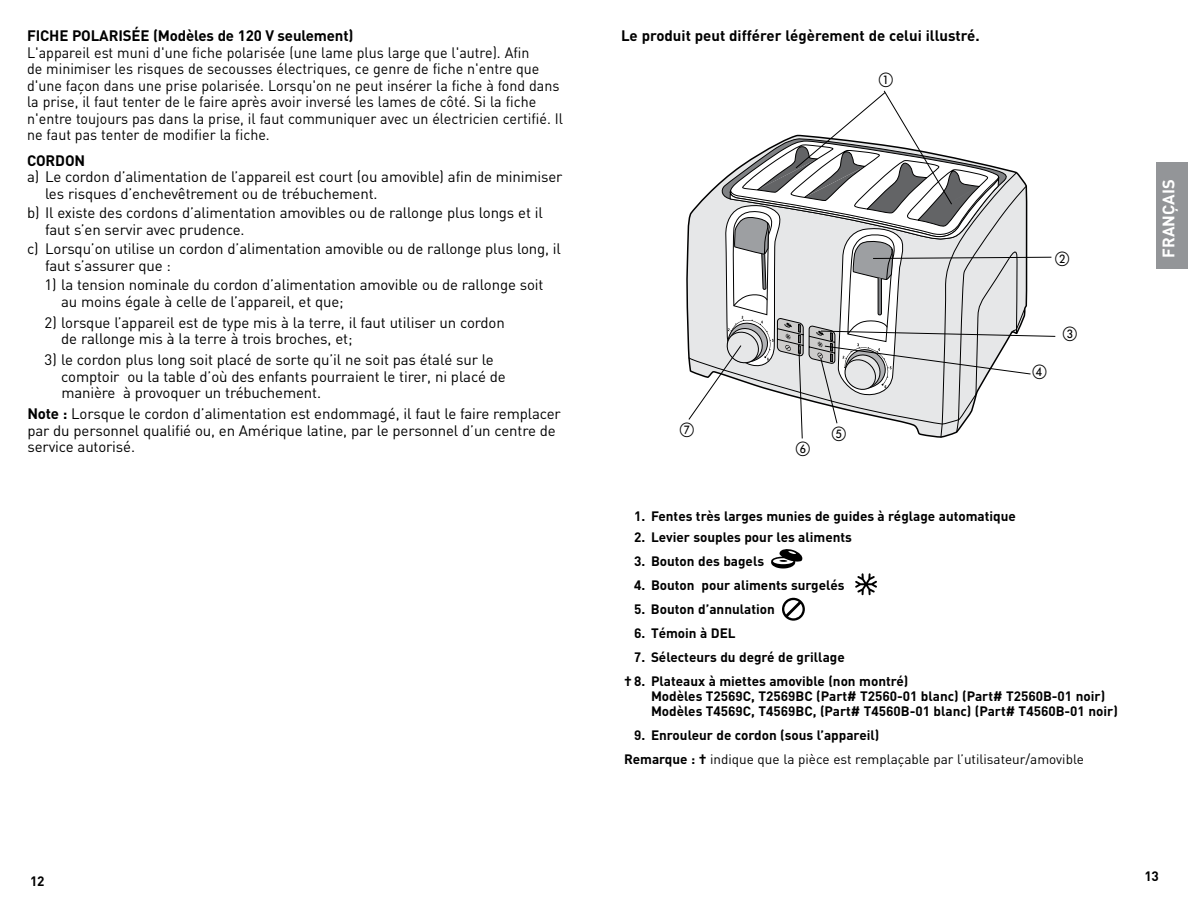
<style>
.page{position:relative;width:1188px;height:918px;background:#fff}
.page>*{position:absolute;margin:0;border:0;box-sizing:border-box;transform-origin:0 0}
.t1{font:700 16.5px "Black&Decker DIN";color:#fff}
.t2{font:15px/16.5px "Black&Decker DIN";letter-spacing:-.01em;color:#000}
.t3{font:15px/16.5px "Black&Decker DIN";letter-spacing:-.01em;color:#000;scale:.95 1}
.t4{font:700 15px "Black&Decker DIN";letter-spacing:-.01em;color:#000}
.t5{font:700 13.5px/24px "Black&Decker DIN";color:#000}
.t6{font:13.5px/24px "Black&Decker DIN";color:#000}
.s1{font-weight:700}
</style>
<div class="page">
<div style="left:1156px;top:162px;width:32px;height:107px;background:#939598"></div>
<svg style="left:771px;top:549px;width:32px;height:20px"></svg>
<svg style="left:855px;top:573px;width:22px;height:22px"></svg>
<svg style="left:782px;top:598px;width:23px;height:23px"></svg>
<svg style="left:686px;top:90px;width:370px;height:349px"></svg>
<p class="t4" style="left:27px;top:26px;width:328px">FICHE POLARISÉE (Modèles de 120 V seulement)</p>
<p class="t4" style="left:621px;top:26px;width:360px">Le produit peut différer légèrement de celui illustré.</p>
<p class="t3" style="left:27px;top:44px;width:566px">L'appareil est muni d'une fiche polarisée (une lame plus large que l'autre). Afin<br>de minimiser les risques de secousses électriques, ce genre de fiche n'entre que d'une façon dans une prise polarisée. Lorsqu'on ne peut insérer la fiche à fond dans la prise, il faut tenter de le faire après avoir inversé les lames de côté. Si la fiche n'entre toujours pas dans la prise, il faut communiquer avec un électricien certifié. Il ne faut pas tenter de modifier la fiche.</p>
<p class="t4" style="left:27px;top:150px;width:60px">CORDON</p>
<p class="t2" style="left:45px;top:168px;width:519px;text-indent:-18px">a) Le cordon d’alimentation de l’appareil est court (ou amovible) afin de minimiser les risques d’enchevêtrement ou de trébuchement.</p>
<p class="t2" style="left:45px;top:204px;width:499px;text-indent:-18px">b) Il existe des cordons d’alimentation amovibles ou de rallonge plus longs et il faut s’en servir avec prudence.</p>
<p class="t2" style="left:45px;top:240px;width:517px;text-indent:-18px">c) Lorsqu’on utilise un cordon d’alimentation amovible ou de rallonge plus long, il faut s’assurer que :</p>
<p class="t2" style="left:61px;top:276px;width:484px;text-indent:-17px">1) la tension nominale du cordon d’alimentation amovible ou de rallonge soit au moins égale à celle de l’appareil, et que;</p>
<p class="t2" style="left:61px;top:314px;width:445px;text-indent:-17px">2) lorsque l’appareil est de type mis à la terre, il faut utiliser un cordon de rallonge mis à la terre à trois broches, et;</p>
<p class="t2" style="left:61px;top:351px;width:446px;text-indent:-17px">3) le cordon plus long soit placé de sorte qu’il ne soit pas étalé sur le comptoir ou la table d’où des enfants pourraient le tirer, ni placé de manière à provoquer un trébuchement.</p>
<p class="t2" style="left:27px;top:405px;width:535px"><span class="s1">Note :</span> Lorsque le cordon d’alimentation est endommagé, il faut le faire remplacer par du personnel qualifié ou, en Amérique latine, par le personnel d’un centre de service autorisé.</p>
<p class="t5" style="left:634px;top:504px;width:383px">1. Fentes très larges munies de guides à réglage automatique</p>
<p class="t5" style="left:634px;top:525px;width:219px">2. Levier souples pour les aliments</p>
<p class="t5" style="left:634px;top:549px;width:132px">3. Bouton des bagels</p>
<p class="t5" style="left:634px;top:573px;width:212px">4. Bouton pour aliments surgelés</p>
<p class="t5" style="left:634px;top:597px;width:142px">5. Bouton d’annulation</p>
<p class="t5" style="left:634px;top:621px;width:103px">6. Témoin à DEL</p>
<p class="t5" style="left:624px;top:645px;width:286px;text-indent:10px">7. Sélecteurs du degré de grillage<br>† 8. Plateaux à miettes amovible (non montré)</p>
<p class="t5" style="left:651px;top:688px;width:468px;line-height:15px">Modèles T2569C, T2569BC (Part# T2560-01 blanc) (Part# T2560B-01 noir)<br>Modèles T4569C, T4569BC, (Part# T4560B-01 blanc) (Part# T4560B-01 noir)</p>
<p class="t6" style="left:624px;top:723px;width:461px;text-indent:10px"><span class="s1">9. Enrouleur de cordon (sous l’appareil)<br>Remarque : †</span> indique que la pièce est remplaçable par l’utilisateur/amovible</p>
<p class="t1" style="left:1158px;top:258px;width:80px;rotate:-90deg">FRANÇAIS</p>
<p class="t5" style="left:30px;top:868px;width:16px">12</p>
<p class="t5" style="left:1144px;top:864px;width:16px">13</p>
</div>
